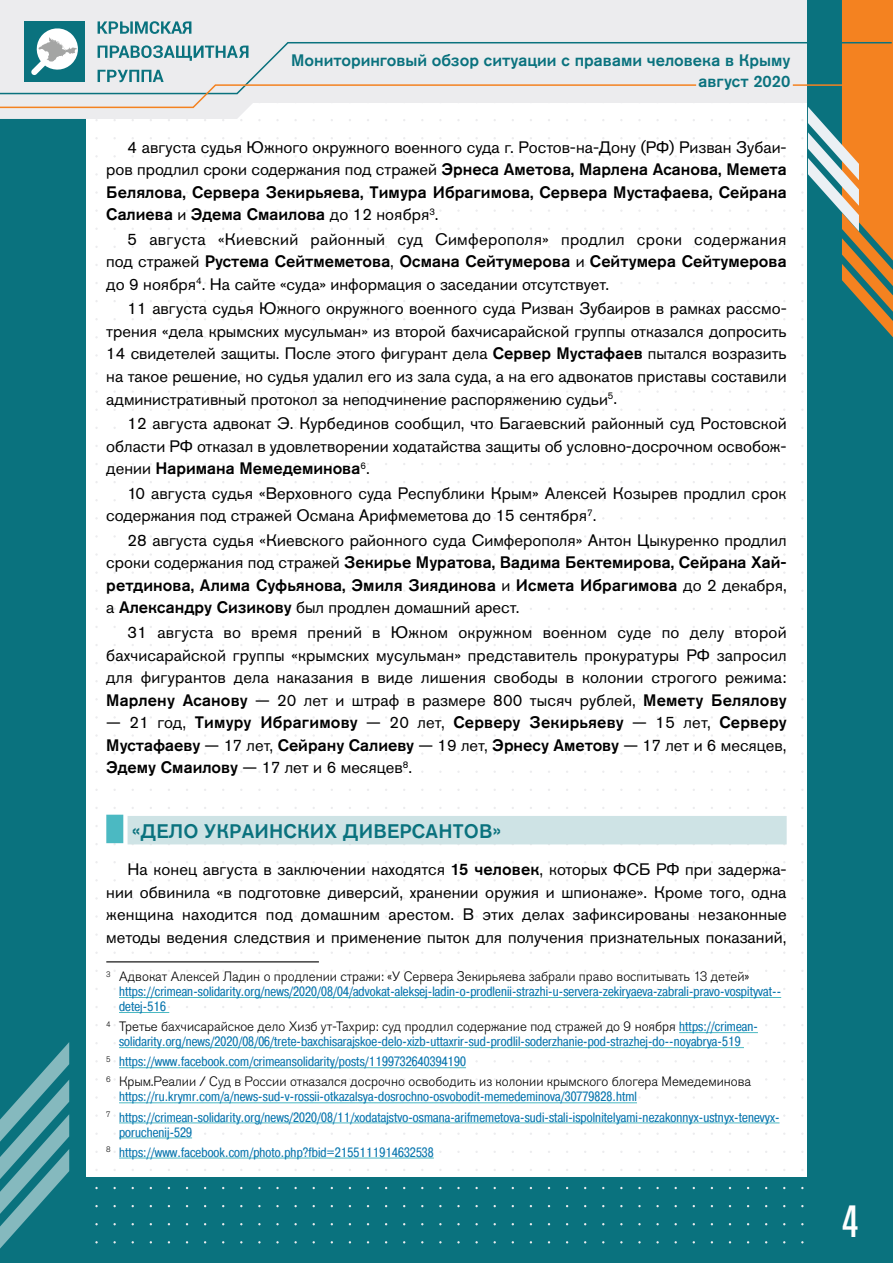
<style>
.page{position:relative;width:893px;height:1263px;background:#fff}
.page>*{position:absolute;margin:0;border:0;box-sizing:border-box;transform-origin:0 0}
.t1{font:500 condensed 45px "Akzidenz Grotesk Pro";color:#fff}
.t2{font:500 19.5px "Akzidenz Grotesk Pro";letter-spacing:.01em;color:#0a727e}
.t3{font:16.5px/22.5px "Akzidenz Grotesk Pro";color:#000;text-align:justify}
.t4{font:500 16.5px/22.5px "Akzidenz Grotesk Pro";color:#000;text-align:justify}
.t5{font:500 16.5px/20.7px "Akzidenz Grotesk Pro";color:#0a727e;text-align:right}
.t6{font:13.5px/20.1px "Pragmatica Cond C";letter-spacing:.01em;color:#0976ae}
.t7{font:300 13.5px "Akzidenz Grotesk Pro";color:#000}
.s1{font-weight:400}
.s2{font-weight:500}
.s3{font-family:"Pragmatica Cond C";font-weight:400;color:#0976ae}
</style>
<div class="page">
<div style="left:0;top:1178px;width:893px;height:85px;background:#0a727e"></div>
<div style="left:0;top:0;width:85px;height:1263px;background:#0a727e"></div>
<svg style="left:0;top:0;width:808px;height:119px;fill:#ececee"></svg>
<div style="left:808px;top:0;width:85px;height:1263px;background:#0a727e"></div>
<svg style="left:842px;top:0;width:51px;height:338px"></svg>
<svg style="left:801px;top:101px;width:58px;height:130px"></svg>
<svg style="left:0;top:1042px;width:69px;height:206px"></svg>
<div style="left:24px;top:21px;width:61px;height:61px;background:#0a727e"></div>
<svg style="left:38px;top:28px;width:39px;height:13px"></svg>
<svg style="left:98px;top:21px;width:20px;height:13px"></svg>
<svg style="left:120px;top:21px;width:13px;height:13px"></svg>
<svg style="left:135px;top:21px;width:24px;height:13px"></svg>
<svg style="left:161px;top:21px;width:10px;height:13px"></svg>
<svg style="left:171px;top:21px;width:20px;height:13px"></svg>
<svg style="left:0;top:41px;width:893px;height:54px;background:#cdd4d0"></svg>
<svg style="left:0;top:83px;width:698px;height:26px"></svg>
<hr style="left:793px;top:84px;width:100px;height:2px;background:#f48220">
<div style="left:128px;top:816px;width:659px;height:28px;background:#cee3e5"></div>
<div style="left:106px;top:815px;width:17px;height:28px;background:#4bb9c2"></div>
<hr style="left:106px;top:961px;width:213px;height:1px;background:#000">
<hr style="left:119px;top:997px;width:662px;height:1px;background:#4bb9c2">
<hr style="left:119px;top:1012px;width:50px;height:1px;background:#4bb9c2">
<hr style="left:679px;top:1032px;width:79px;height:1px;background:#4bb9c2">
<hr style="left:119px;top:1047px;width:625px;height:1px;background:#4bb9c2">
<hr style="left:119px;top:1067px;width:347px;height:1px;background:#4bb9c2">
<hr style="left:119px;top:1102px;width:518px;height:1px;background:#4bb9c2">
<hr style="left:119px;top:1122px;width:660px;height:1px;background:#4bb9c2">
<hr style="left:119px;top:1137px;width:73px;height:1px;background:#4bb9c2">
<hr style="left:119px;top:1158px;width:315px;height:1px;background:#4bb9c2">
<p class="t5" style="left:291px;top:49px;width:501px">Мониторинговый обзор ситуации с правами человека в Крыму август 2020</p>
<p class="t4" style="left:106px;top:135px;width:682px;text-indent:21px"><span class="s1">4 августа судья Южного окружного военного суда г. Ростов-на-Дону (РФ) Ризван Зубаи&shy;ров продлил сроки содержания под стражей</span> Эрнеса Аметова, Марлена Асанова, Мемета Белялова, Сервера Зекирьяева, Тимура Ибрагимова, Сервера Мустафаева, Сейрана Салиева <span class="s1">и</span> Эдема Смаилова <span class="s1">до 12 ноября</span><sup>3</sup><span class="s1">.</span></p>
<p class="t3" style="left:106px;top:228px;width:682px;text-indent:21px">5 августа «Киевский районный суд Симферополя» продлил сроки содержания под стражей <span class="s2">Рустема Сейтмеметова</span>, <span class="s2">Османа Сейтумерова</span> и <span class="s2">Сейтумера Сейтумерова </span>до 9 ноября<sup>4</sup>. На сайте «суда» информация о заседании отсутствует.</p>
<p class="t3" style="left:106px;top:297px;width:682px;text-indent:21px">11 августа судья Южного окружного военного суда Ризван Зубаиров в рамках рассмо&shy;трения «дела крымских мусульман» из второй бахчисарайской группы отказался допросить 14 свидетелей защиты. После этого фигурант дела <span class="s2">Сервер Мустафаев</span> пытался возразить на такое решение, но судья удалил его из зала суда, а на его адвокатов приставы составили административный протокол за неподчинение распоряжению судьи<sup>5</sup>.</p>
<p class="t3" style="left:106px;top:412px;width:682px;text-indent:21px">12 августа адвокат Э. Курбединов сообщил, что Багаевский районный суд Ростовской области РФ отказал в удовлетворении ходатайства защиты об условно-досрочном освобож&shy;дении <span class="s2">Наримана Мемедеминова</span><sup>6</sup>.</p>
<p class="t3" style="left:106px;top:482px;width:682px;text-indent:21px">10 августа судья «Верховного суда Республики Крым» Алексей Козырев продлил срок содержания под стражей Османа Арифмеметова до 15 сентября<sup>7</sup>.</p>
<p class="t3" style="left:106px;top:529px;width:682px;text-indent:21px">28 августа судья «Киевского районного суда Симферополя» Антон Цыкуренко продлил сроки содержания под стражей <span class="s2">Зекирье Муратова, Вадима Бектемирова, Сейрана Хай&shy;ретдинова, Алима Суфьянова, Эмиля Зиядинова</span> и <span class="s2">Исмета Ибрагимова</span> до 2 декабря, а <span class="s2">Александру Сизикову</span> был продлен домашний арест.</p>
<p class="t3" style="left:106px;top:621px;width:682px;text-indent:21px">31 августа во время прений в Южном окружном военном суде по делу второй бахчисарайской группы «крымских мусульман» представитель прокуратуры РФ запросил для фигурантов дела наказания в виде лишения свободы в колонии строгого режима:<br><span class="s2">Марлену Асанову</span> — 20 лет и штраф в размере 800 тысяч рублей, <span class="s2">Мемету Белялову</span></p>
<p class="t4" style="left:106px;top:711px;width:682px"><span class="s1">— 21 год,</span> Тимуру Ибрагимову <span class="s1">— 20 лет,</span> Серверу Зекирьяеву <span class="s1">— 15 лет,</span> Серверу Мустафаеву <span class="s1">— 17 лет,</span> Сейрану Салиеву <span class="s1">— 19 лет,</span> Эрнесу Аметову <span class="s1">— 17 лет и 6 месяцев, </span>Эдему Смаилову <span class="s1">— 17 лет и 6 месяцев</span><sup>8</sup><span class="s1">.</span></p>
<p class="t2" style="left:132px;top:819px;width:371px">«ДЕЛО УКРАИНСКИХ ДИВЕРСАНТОВ»</p>
<p class="t3" style="left:106px;top:858px;width:682px;text-indent:21px">На конец августа в заключении находятся <span class="s2">15 человек</span>, которых ФСБ РФ при задержа&shy;нии обвинила «в подготовке диверсий, хранении оружия и шпионаже». Кроме того, одна женщина находится под домашним арестом. В этих делах зафиксированы незаконные методы ведения следствия и применение пыток для получения признательных показаний,</p>
<p class="t7" style="left:106px;top:968px;width:645px"><sup>3</sup> Адвокат Алексей Ладин о продлении стражи: «У Сервера Зекирьяева забрали право воспитывать 13 детей»</p>
<p class="t6" style="left:119px;top:984px;width:664px;line-height:15px">https://crimean-solidarity.org/news/2020/08/04/advokat-aleksej-ladin-o-prodlenii-strazhi-u-servera-zekiryaeva-zabrali-pravo-vospityvat-- detej-516</p>
<p class="t7" style="left:106px;top:1018px;width:653px"><sup>4</sup> Третье бахчисарайское дело Хизб ут-Тахрир: суд продлил содержание под стражей до 9 ноября <span class="s3">https://crimean-</span></p>
<p class="t6" style="left:106px;top:1031px;width:636px;text-indent:13px">solidarity.org/news/2020/08/06/trete-baxchisarajskoe-delo-xizb-uttaxrir-sud-prodlil-soderzhanie-pod-strazhej-do--noyabrya-519<br><sup>5</sup> https://www.facebook.com/crimeansolidarity/posts/1199732640394190</p>
<p class="t7" style="left:106px;top:1073px;width:646px"><sup>6</sup> Крым.Реалии / Суд в России отказался досрочно освободить из колонии крымского блогера Мемедеминова</p>
<p class="t6" style="left:106px;top:1087px;width:675px;text-indent:13px">https://ru.krymr.com/a/news-sud-v-rossii-otkazalsya-dosrochno-osvobodit-memedeminova/30779828.html<br><sup>7</sup> https://crimean-solidarity.org/news/2020/08/11/xodatajstvo-osmana-arifmemetova-sudi-stali-ispolnitelyami-nezakonnyx-ustnyx-tenevyx-</p>
<p class="t6" style="left:106px;top:1122px;width:329px;text-indent:13px">poruchenij-529<br><sup>8</sup> https://www.facebook.com/photo.php?fbid=2155111914632538</p>
<h1 class="t1" style="left:842px;top:1192px;width:17px">4</h1>
</div>
